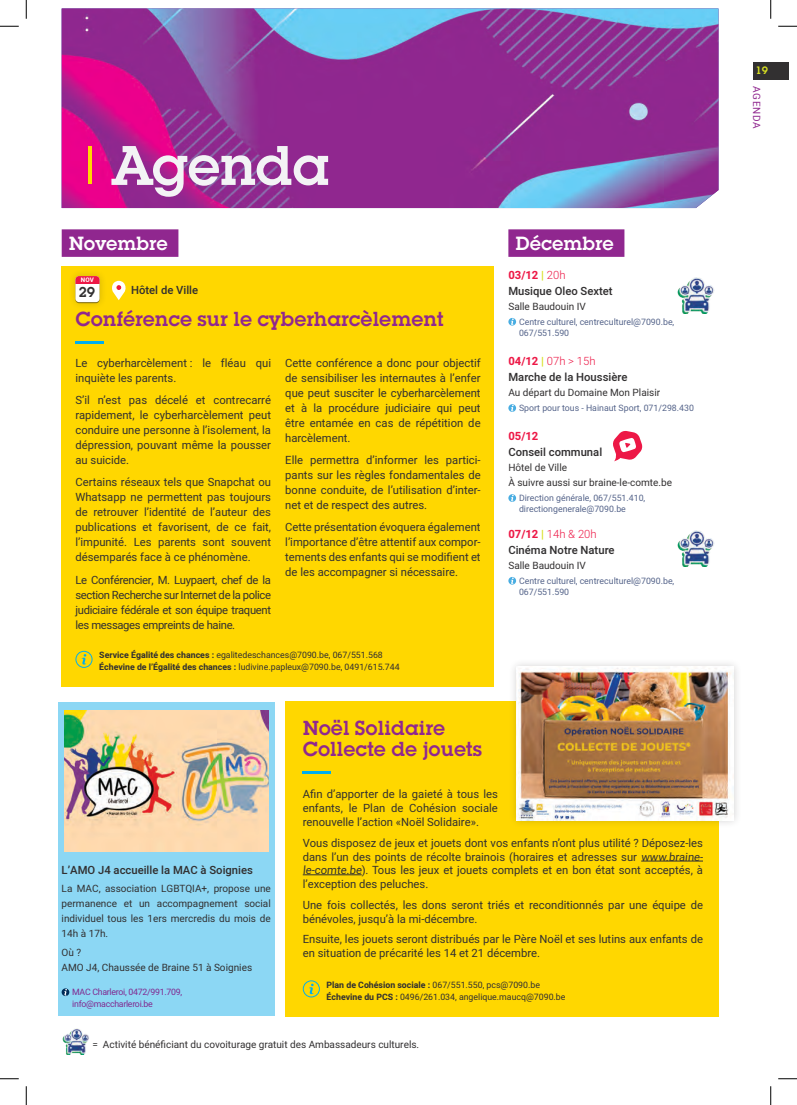
<style>
.page{position:relative;width:797px;height:1105px;background:#fff}
.page>*{position:absolute;margin:0;border:0;box-sizing:border-box;transform-origin:0 0}
.Article_Title{font:58.25px "squareserifbold";letter-spacing:-.02em;color:#f3f3f5}
.Paragraph_Content{font:21.25px/21.2px "squareserifbold";color:#90278f}
.Agenda_-_Month{font:20px "squareserifbold";color:#fff}
.Small_title{font:15px "squareserifbold";color:#323031}
.Article_Head{font:11.25px/15px "Heebo";color:#323031;text-align:justify}
.Agenda_-_Name{font:500 11.25px "Heebo";color:#323031}
.Agenda_-_Date{font:300 11.25px "Heebo";color:#ed1846}
.Agenda_-_Date-2{font:700 11.25px "Heebo";color:#ed1846}
.Paragraph_Content-2{font:500 11.25px "Heebo";color:#323031}
.t1{font:11.25px "squareserifbold";color:#d8e022}
.Agenda_content{font:10px/15px "Heebo";color:#323031;text-align:justify}
.Article_Head-2{font:10px "Heebo";color:#323031}
.Article_Title-2{font:10px "Heebo";letter-spacing:.07em;color:#90278f}
.Legend{font:8.75px "Heebo";color:#323031}
.Agenda_-_Infos{font:8.75px/11.2px "Heebo";color:#56658b}
.Agenda_content-2{font:8.75px/11.2px "Heebo";letter-spacing:-.03em;color:#812a90}
.Small_title-2{font:700 6.25px "Heebo";color:#fff}
.s1{color:#d8e022}
.s2{font-weight:300}
.s3{font-weight:700}
.s4{font-weight:700;color:#d8e022}
</style>
<div class="page">
<img style="left:62px;top:9px;width:656px;height:199px">
<hr style="left:88px;top:146px;width:3px;height:38px;background:#ffd700">
<div style="left:62px;top:229px;width:116px;height:28px;background:#90278f"></div>
<div style="left:508px;top:229px;width:116px;height:28px;background:#90278f"></div>
<svg style="left:508px;top:318px;width:8px;height:8px"></svg>
<svg style="left:511px;top:318px;width:2px;height:7px"></svg>
<svg style="left:508px;top:404px;width:8px;height:8px"></svg>
<svg style="left:511px;top:405px;width:2px;height:6px"></svg>
<svg style="left:508px;top:494px;width:8px;height:8px"></svg>
<svg style="left:511px;top:495px;width:2px;height:6px"></svg>
<svg style="left:508px;top:577px;width:8px;height:8px"></svg>
<svg style="left:511px;top:577px;width:2px;height:7px"></svg>
<div style="left:62px;top:266px;width:432px;height:420px;background:#ffd700"></div>
<hr style="left:75px;top:341px;width:29px;height:3px;background:#00aeef">
<div style="left:68px;top:268px;width:39px;height:43px;background:#231f20;opacity:.2"></div>
<div style="left:75px;top:277px;width:25px;height:26px;background:#9f8c30;border-radius:4px"></div>
<div style="left:75px;top:276px;width:25px;height:26px;background:#fff;border-radius:4px"></div>
<div style="left:75px;top:276px;width:25px;height:7px;background:#ed1846"></div>
<svg style="left:75px;top:651px;width:18px;height:17px"></svg>
<svg style="left:112px;top:281px;width:14px;height:19px"></svg>
<div style="left:285px;top:701px;width:433px;height:315px;background:#ffd700"></div>
<img style="left:677px;top:530px;width:38px;height:36px">
<img style="left:677px;top:278px;width:38px;height:36px">
<img style="left:62px;top:1028px;width:27px;height:26px">
<hr style="left:303px;top:771px;width:28px;height:3px;background:#00aeef">
<hr style="left:641px;top:861px;width:62px;height:1px;background:#323031">
<hr style="left:303px;top:874px;width:59px;height:1px;background:#323031">
<svg style="left:303px;top:980px;width:17px;height:17px"></svg>
<div style="left:508px;top:658px;width:234px;height:170px;background:#231f20;opacity:.21"></div>
<img style="left:516px;top:667px;width:217px;height:153px">
<div style="left:58px;top:702px;width:216px;height:31px;background:#8cd7f4"></div>
<svg style="left:58px;top:718px;width:216px;height:16px"></svg>
<svg style="left:58px;top:734px;width:216px;height:16px"></svg>
<svg style="left:58px;top:750px;width:216px;height:16px"></svg>
<svg style="left:58px;top:766px;width:216px;height:16px"></svg>
<svg style="left:58px;top:782px;width:216px;height:16px"></svg>
<svg style="left:58px;top:798px;width:216px;height:16px"></svg>
<svg style="left:58px;top:814px;width:216px;height:16px"></svg>
<svg style="left:58px;top:830px;width:216px;height:25px"></svg>
<div style="left:58px;top:855px;width:216px;height:30px;background:#8cd7f4"></div>
<div style="left:58px;top:875px;width:216px;height:73px;background:#8cd7f4"></div>
<div style="left:58px;top:938px;width:216px;height:44px;background:#8cd7f4"></div>
<div style="left:58px;top:978px;width:216px;height:38px;background:#8cd7f4"></div>
<div style="left:62px;top:988px;width:7px;height:8px;background:#002c59;border-radius:50%"></div>
<svg style="left:64px;top:989px;width:3px;height:6px"></svg>
<img style="left:65px;top:710px;width:203px;height:141px">
<svg style="left:613px;top:431px;width:29px;height:30px"></svg>
<div style="left:753px;top:62px;width:35px;height:18px;background:#323031"></div>
<svg style="left:0;top:25px;width:19px;height:2px"></svg>
<svg style="left:778px;top:25px;width:19px;height:2px"></svg>
<svg style="left:0;top:1078px;width:19px;height:1px"></svg>
<svg style="left:778px;top:1078px;width:19px;height:1px"></svg>
<svg style="left:25px;top:0;width:2px;height:19px"></svg>
<svg style="left:25px;top:1086px;width:2px;height:19px"></svg>
<svg style="left:770px;top:0;width:1px;height:19px"></svg>
<svg style="left:770px;top:1086px;width:1px;height:19px"></svg>
<p class="Article_Title" style="left:112px;top:132px;width:220px">Agenda</p>
<p class="Agenda_-_Month" style="left:69px;top:231px;width:100px">Novembre</p>
<p class="Agenda_-_Month" style="left:515px;top:231px;width:100px">Décembre</p>
<p class="Agenda_-_Date-2" style="left:508px;top:267px;width:59px">03/12 <span class="s1">|</span> <span class="s2">20h</span></p>
<p class="Agenda_-_Name" style="left:508px;top:283px;width:106px">Musique Oleo Sextet</p>
<p class="Agenda_content" style="left:508px;top:299px;width:79px">Salle Baudouin IV</p>
<p class="Agenda_-_Infos" style="left:519px;top:316px;width:157px">Centre culturel, centreculturel@7090.be,<br>067/551.590</p>
<p class="Agenda_-_Date" style="left:508px;top:353px;width:89px"><span class="s3">04/12</span> <span class="s4">|</span> 07h &gt; 15h</p>
<p class="Agenda_-_Name" style="left:508px;top:369px;width:121px">Marche de la Houssière</p>
<p class="Agenda_content" style="left:508px;top:385px;width:153px">Au départ du Domaine Mon Plaisir</p>
<p class="Agenda_-_Infos" style="left:519px;top:402px;width:176px">Sport pour tous - Hainaut Sport, 071/298.430</p>
<p class="Agenda_-_Date-2" style="left:508px;top:428px;width:32px">05/12</p>
<p class="Agenda_-_Name" style="left:508px;top:444px;width:95px">Conseil communal</p>
<p class="Agenda_content" style="left:508px;top:460px;width:60px">Hôtel de Ville</p>
<p class="Agenda_content" style="left:508px;top:475px;width:165px">À suivre aussi sur braine-le-comte.be</p>
<p class="Agenda_-_Infos" style="left:519px;top:492px;width:128px">Direction générale, 067/551.410, directiongenerale@7090.be</p>
<p class="Agenda_-_Date" style="left:508px;top:526px;width:90px"><span class="s3">07/12</span> <span class="s4">|</span> 14h &amp; 20h</p>
<p class="Agenda_-_Name" style="left:508px;top:542px;width:108px">Cinéma Notre Nature</p>
<p class="Agenda_content" style="left:508px;top:558px;width:79px">Salle Baudouin IV</p>
<p class="Agenda_-_Infos" style="left:519px;top:575px;width:157px">Centre culturel, centreculturel@7090.be,<br>067/551.590</p>
<p class="Small_title-2" style="left:81px;top:275px;width:15px">NOV</p>
<p class="Paragraph_Content-2" style="left:131px;top:283px;width:69px">Hôtel de Ville</p>
<p class="Small_title" style="left:79px;top:283px;width:18px">29</p>
<p class="Paragraph_Content" style="left:75px;top:309px;width:370px">Conférence sur le cyberharcèlement</p>
<p class="Article_Head" style="left:75px;top:356px;width:197px">Le cyberharcèlement : le fléau qui inquiète les parents.</p>
<p class="Article_Head" style="left:75px;top:393px;width:197px">S’il n’est pas décelé et contrecarré rapidement, le cyberharcèlement peut conduire une personne à l’isolement, la dépression, pouvant même la pousser au suicide.</p>
<p class="Article_Head" style="left:75px;top:475px;width:197px">Certains réseaux tels que Snapchat ou Whatsapp ne permettent pas toujours de retrouver l’identité de l’auteur des publications et favorisent, de ce fait, l’impunité. Les parents sont souvent désemparés face à ce phénomène.</p>
<p class="Article_Head" style="left:75px;top:572px;width:197px">Le Conférencier, M. Luypaert, chef de la section Recherche sur Internet de la police judiciaire fédérale et son équipe traquent les messages empreints de haine.</p>
<p class="Article_Head" style="left:285px;top:356px;width:197px">Cette conférence a donc pour objectif de sensibiliser les internautes à l’enfer que peut susciter le cyberharcèlement et à la procédure judiciaire qui peut être entamée en cas de répétition de harcèlement.</p>
<p class="Article_Head" style="left:285px;top:453px;width:197px">Elle permettra d’informer les partici&shy;pants sur les règles fondamentales de bonne conduite, de l’utilisation d’inter&shy;net et de respect des autres.</p>
<p class="Article_Head" style="left:285px;top:520px;width:197px">Cette présentation évoquera également l’importance d’être attentif aux compor&shy;tements des enfants qui se modifient et de les accompagner si nécessaire.</p>
<p class="Legend" style="left:99px;top:649px;width:285px"><span class="s3">Service Égalité des chances :</span> egalitedeschances@7090.be, 067/551.568</p>
<p class="Legend" style="left:99px;top:661px;width:302px"><span class="s3">Échevine de l’Égalité des chances :</span> ludivine.papleux@7090.be, 0491/615.744</p>
<p class="Paragraph_Content" style="left:303px;top:717px;width:181px">Noël Solidaire<br>Collecte de jouets</p>
<p class="Article_Head" style="left:303px;top:787px;width:196px;line-height:13.8px">Afin d’apporter de la gaieté à tous les enfants, le Plan de Cohésion sociale renouvelle l’action «Noël Solidaire».</p>
<p class="Article_Head" style="left:303px;top:836px;width:403px;line-height:13.8px;text-align:left">Vous disposez de jeux et jouets dont vos enfants n’ont plus utilité ? Déposez-les dans l’un des points de récolte brainois (horaires et adresses sur www.braine&shy;le-comte.be). Tous les jeux et jouets complets et en bon état sont acceptés, à l’exception des peluches.</p>
<p class="Article_Head" style="left:303px;top:898px;width:402px;line-height:13.8px">Une fois collectés, les dons seront triés et reconditionnés par une équipe de bénévoles, jusqu’à la mi-décembre.</p>
<p class="Article_Head" style="left:303px;top:932px;width:402px;line-height:13.8px">Ensuite, les jouets seront distribués par le Père Noël et ses lutins aux enfants de en situation de précarité les 14 et 21 décembre.</p>
<p class="Legend" style="left:326px;top:978px;width:215px"><span class="s3">Plan de Cohésion sociale :</span> 067/551.550, pcs@7090.be</p>
<p class="Legend" style="left:326px;top:991px;width:240px"><span class="s3">Échevine du PCS :</span> 0496/261.034, angelique.maucq@7090.be</p>
<p class="Article_Head-2" style="left:92px;top:1037px;width:328px">= Activité bénéficiant du covoiturage gratuit des Ambassadeurs culturels.</p>
<p class="Agenda_-_Name" style="left:62px;top:862px;width:193px">L’AMO J4 accueille la MAC à Soignies</p>
<p class="Agenda_content" style="left:62px;top:881px;width:211px">La MAC, association LGBTQIA+, propose une permanence et un accompagnement social individuel tous les 1ers mercredis du mois de 14h à 17h.</p>
<p class="Agenda_content" style="left:62px;top:945px;width:192px">Où ?<br>AMO J4, Chaussée de Braine 51 à Soignies</p>
<p class="Agenda_content-2" style="left:72px;top:986px;width:111px">MAC Charleroi, 0472/991.709, info@maccharleroi.be</p>
<p class="t1" style="left:755px;top:64px;width:14px">19</p>
<p class="Article_Title-2" style="left:763px;top:86px;width:44px;rotate:90deg">AGENDA</p>
</div>
